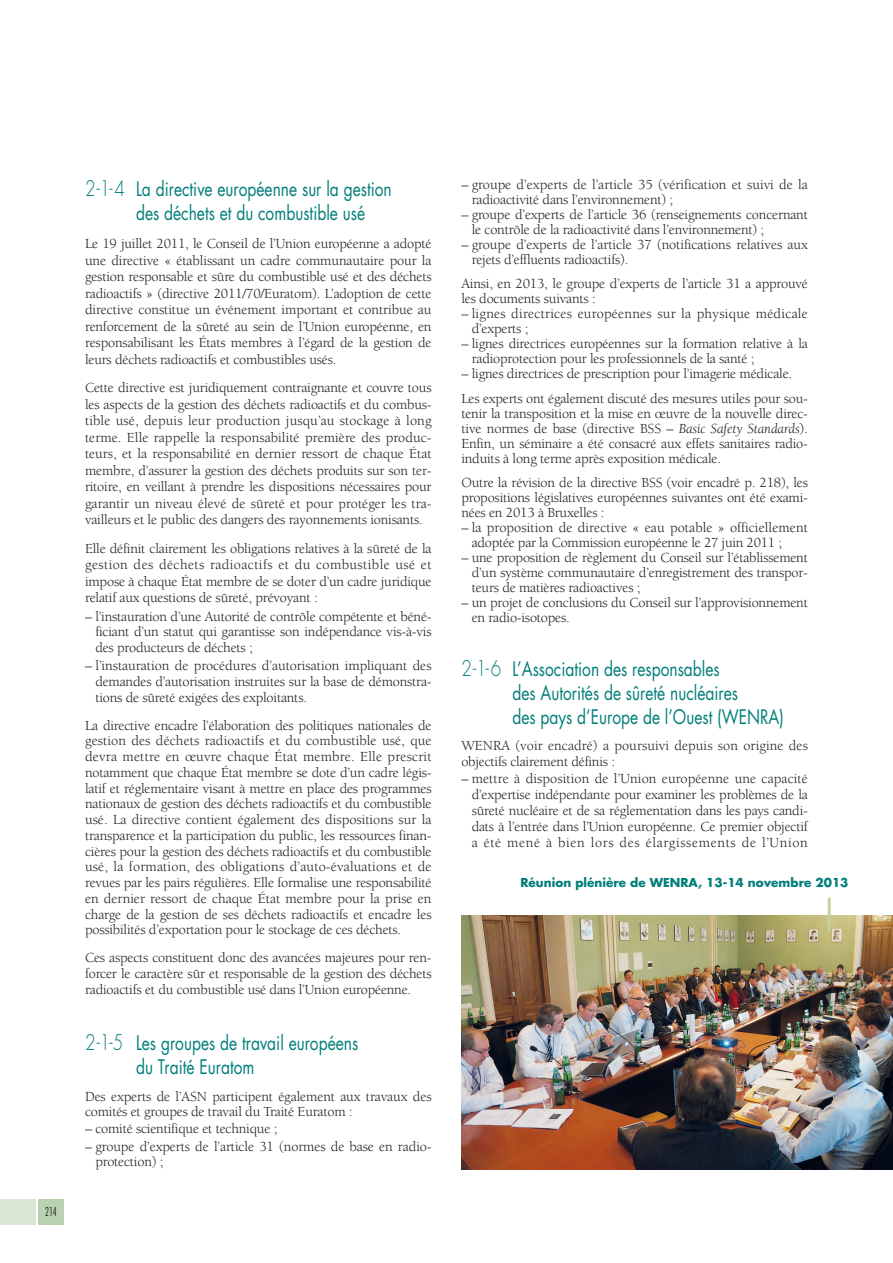
<style>
.page{position:relative;width:893px;height:1263px;background:#fff}
.page>*{position:absolute;margin:0;border:0;box-sizing:border-box;transform-origin:0 0}
.t1{font:19.5px/24px "Futura";color:#007e7a;scale:.8 1}
.t2{font:14.25px/16.5px "Berkeley";letter-spacing:-.015em;color:#231f20;text-align:justify}
.t3{font:14.25px/15px "Berkeley";letter-spacing:.015em;color:#231f20}
.t4{font:700 12px "Futura";color:#007e7a}
.t5{font:300 condensed 12px "Futura";color:#231f20;scale:.8 1}
.s1{font-weight:300;font-size:21px}
.s2{font-style:italic}
</style>
<div class="page">
<div style="left:38px;top:1199px;width:26px;height:26px;background:#bad2b2"></div>
<div style="left:0;top:1199px;width:36px;height:26px;background:#dae7d5"></div>
<img style="left:461px;top:915px;width:432px;height:254px">
<hr style="left:828px;top:898px;width:3px;height:34px;background:#c1d39e">
<p class="t5" style="left:45px;top:1206px;width:16px">214</p>
<h1 class="t1" style="left:136px;top:178px;width:321px;text-indent:-51px"><span class="s1">2-1-4</span> La directive européenne sur la gestion des déchets et du combustible usé</h1>
<p class="t2" style="left:85px;top:237px;width:348px">Le 19 juillet 2011, le Conseil de l’Union européenne a adopté une directive « établissant un cadre communautaire pour la gestion responsable et sûre du combustible usé et des déchets radioactifs » (directive 2011/70/Euratom). L’adoption de cette directive constitue un événement important et contribue au renforcement de la sûreté au sein de l’Union européenne, en responsabilisant les États membres à l’égard de la gestion de leurs déchets radioactifs et combustibles usés.</p>
<p class="t2" style="left:85px;top:381px;width:348px">Cette directive est juridiquement contraignante et couvre tous les aspects de la gestion des déchets radioactifs et du combus&shy;tible usé, depuis leur production jusqu’au stockage à long terme. Elle rappelle la responsabilité première des produc&shy;teurs, et la responsabilité en dernier ressort de chaque État membre, d’assurer la gestion des déchets produits sur son ter&shy;ritoire, en veillant à prendre les dispositions nécessaires pour garantir un niveau élevé de sûreté et pour protéger les tra&shy;vailleurs et le public des dangers des rayonnements ionisants.</p>
<p class="t2" style="left:85px;top:541px;width:348px">Elle définit clairement les obligations relatives à la sûreté de la gestion des déchets radioactifs et du combustible usé et impose à chaque État membre de se doter d’un cadre juridique relatif aux questions de sûreté, prévoyant :</p>
<p class="t2" style="left:95px;top:609px;width:338px;line-height:15.8px;text-indent:-10px">– l’instauration d’une Autorité de contrôle compétente et béné&shy;ficiant d’un statut qui garantisse son indépendance vis-à-vis des producteurs de déchets ;</p>
<p class="t2" style="left:95px;top:659px;width:338px;line-height:15.8px;text-indent:-10px">– l’instauration de procédures d’autorisation impliquant des demandes d’autorisation instruites sur la base de démonstra&shy;tions de sûreté exigées des exploitants.</p>
<p class="t2" style="left:85px;top:718px;width:348px;line-height:15.8px">La directive encadre l’élaboration des politiques nationales de gestion des déchets radioactifs et du combustible usé, que devra mettre en œuvre chaque État membre. Elle prescrit notamment que chaque État membre se dote d’un cadre légis&shy;latif et réglementaire visant à mettre en place des programmes nationaux de gestion des déchets radioactifs et du combustible usé. La directive contient également des dispositions sur la transparence et la participation du public, les ressources finan&shy;cières pour la gestion des déchets radioactifs et du combustible usé, la formation, des obligations d’auto-évaluations et de revues par les pairs régulières. Elle formalise une responsabilité en dernier ressort de chaque État membre pour la prise en charge de la gestion de ses déchets radioactifs et encadre les possibilités d’exportation pour le stockage de ces déchets.</p>
<p class="t2" style="left:85px;top:951px;width:348px;line-height:15.8px">Ces aspects constituent donc des avancées majeures pour ren&shy;forcer le caractère sûr et responsable de la gestion des déchets radioactifs et du combustible usé dans l’Union européenne.</p>
<h1 class="t1" style="left:136px;top:1032px;width:279px;text-indent:-51px"><span class="s1">2-1-5</span> Les groupes de travail européens du Traité Euratom</h1>
<p class="t2" style="left:85px;top:1090px;width:348px;line-height:15px">Des experts de l’ASN participent également aux travaux des comités et groupes de travail du Traité Euratom :</p>
<p class="t2" style="left:85px;top:1122px;width:194px">– comité scientifique et technique ;</p>
<p class="t2" style="left:95px;top:1140px;width:338px;line-height:15px;text-indent:-10px">– groupe d’experts de l’article 31 (normes de base en radio&shy;protection) ;</p>
<p class="t2" style="left:472px;top:178px;width:338px;line-height:15px;text-indent:-10px">– groupe d’experts de l’article 35 (vérification et suivi de la radioactivité dans l’environnement) ;</p>
<p class="t2" style="left:472px;top:208px;width:338px;line-height:15px;text-indent:-10px">– groupe d’experts de l’article 36 (renseignements concernant le contrôle de la radioactivité dans l’environnement) ;</p>
<p class="t2" style="left:472px;top:238px;width:338px;line-height:15px;text-indent:-10px">– groupe d’experts de l’article 37 (notifications relatives aux rejets d’effluents radioactifs).</p>
<p class="t2" style="left:461px;top:277px;width:348px;line-height:15px">Ainsi, en 2013, le groupe d’experts de l’article 31 a approuvé les documents suivants :</p>
<p class="t3" style="left:472px;top:307px;width:338px;text-indent:-10px">– lignes directrices européennes sur la physique médicale d’experts ;</p>
<p class="t2" style="left:472px;top:337px;width:338px;line-height:15px;text-indent:-10px">– lignes directrices européennes sur la formation relative à la radioprotection pour les professionnels de la santé ;</p>
<p class="t2" style="left:461px;top:363px;width:348px;line-height:24.5px">– lignes directrices de prescription pour l’imagerie médicale.<br>Les experts ont également discuté des mesures utiles pour sou-</p>
<p class="t2" style="left:461px;top:407px;width:348px;line-height:15px">tenir la transposition et la mise en œuvre de la nouvelle direc&shy;tive normes de base (directive BSS – <span class="s2">Basic Safety Standards</span>).<br>Enfin, un séminaire a été consacré aux effets sanitaires radio&shy;induits à long terme après exposition médicale.</p>
<p class="t2" style="left:461px;top:476px;width:348px;line-height:15px">Outre la révision de la directive BSS (voir encadré p. 218), les propositions législatives européennes suivantes ont été exami&shy;nées en 2013 à Bruxelles :</p>
<p class="t2" style="left:472px;top:521px;width:338px;line-height:15px;text-indent:-10px">– la proposition de directive « eau potable » officiellement adoptée par la Commission européenne le 27 juin 2011 ;</p>
<p class="t2" style="left:472px;top:551px;width:338px;line-height:15px;text-indent:-10px">– une proposition de règlement du Conseil sur l’établissement d’un système communautaire d’enregistrement des transpor&shy;teurs de matières radioactives ;</p>
<p class="t2" style="left:472px;top:596px;width:338px;line-height:15px;text-indent:-10px">– un projet de conclusions du Conseil sur l’approvisionnement en radio-isotopes.</p>
<h1 class="t1" style="left:512px;top:658px;width:341px;text-indent:-51px"><span class="s1">2-1-6</span> L’Association des responsables<br>des Autorités de sûreté nucléaires<br>des pays d’Europe de l’Ouest (WENRA)</h1>
<p class="t2" style="left:461px;top:738px;width:348px">WENRA (voir encadré) a poursuivi depuis son origine des objectifs clairement définis :</p>
<p class="t2" style="left:472px;top:771px;width:338px;text-indent:-10px">– mettre à disposition de l’Union européenne une capacité d’expertise indépendante pour examiner les problèmes de la sûreté nucléaire et de sa réglementation dans les pays candi&shy;dats à l’entrée dans l’Union européenne. Ce premier objectif a été mené à bien lors des élargissements de l’Union</p>
<p class="t4" style="left:520px;top:876px;width:329px">Réunion plénière de WENRA, 13-14 novembre 2013</p>
</div>
